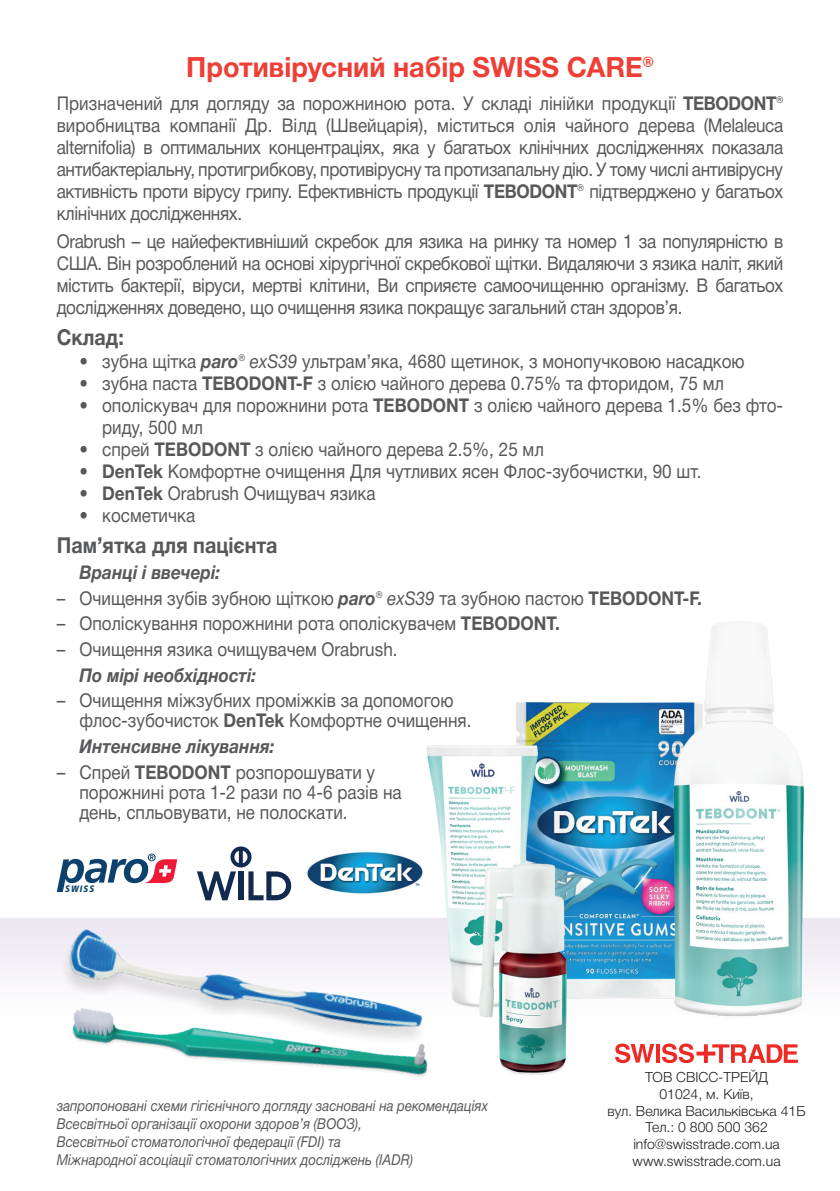
<style>
.page{position:relative;width:840px;height:1191px;background:#fff}
.page>*{position:absolute;margin:0;border:0;box-sizing:border-box;transform-origin:0 0}
.t1{font:700 28px "Helvetica Neue Cyr";color:#ee3e35}
.t2{font:700 22px "Helvetica Neue Cyr";color:#57585a;scale:.9 1}
.t3{font:19px/22px "Helvetica Neue Cyr";color:#57585a;scale:.9 1}
.t4{font:italic 700 19px "Helvetica Neue Cyr";color:#57585a;scale:.9 1}
.t5{font:italic 15px/18px "Helvetica Neue Cyr";color:#57585a;scale:.88 1}
.t6{font:300 14px/16.8px "Helvetica Neue Cyr";color:#231f20;text-align:center}
.t7{font:italic 900 9.4px "Frutiger LT Std";letter-spacing:.15em;color:#0c416e;scale:.82 1}
.s1{font-weight:700}
.s2{font-weight:700;font-style:italic}
.s3{font-style:italic}
</style>
<div class="page">
<img style="left:0;top:859px;width:798px;height:205px">
<svg style="left:57px;top:853px;width:120px;height:39px"></svg>
<img style="left:516px;top:702px;width:108px;height:301px">
<img style="left:345px;top:1028px;width:95px;height:49px">
<img style="left:420px;top:743px;width:141px;height:285px">
<img style="left:57px;top:926px;width:380px;height:142px">
<img style="left:476px;top:862px;width:103px;height:213px">
<img style="left:306px;top:850px;width:119px;height:47px">
<svg style="left:197px;top:846px;width:94px;height:54px"></svg>
<img style="left:624px;top:622px;width:215px;height:415px">
<svg style="left:614px;top:1043px;width:39px;height:20px"></svg>
<svg style="left:655px;top:1044px;width:4px;height:18px"></svg>
<svg style="left:661px;top:1043px;width:136px;height:20px"></svg>
<h1 class="t1" style="left:186px;top:51px;width:468px">Противірусний набір SWISS CARE®</h1>
<p class="t3" style="left:57px;top:93px;width:808px;text-align:justify">Призначений для догляду за порожниною рота. У складі лінійки продукції <span class="s1">TEBODONT</span>® виробництва компанії Др. Вілд (Швейцарія), міститься олія чайного дерева (Melaleuca alternifolia) в оптимальних концентраціях, яка у багатьох клінічних дослідженнях показала антибактеріальну, протигрибкову, противірусну та протизапальну дію. У тому числі антивірусну активність проти вірусу грипу. Ефективність продукції <span class="s1">TEBODONT</span>® підтверджено у багатьох клінічних дослідженнях.</p>
<p class="t3" style="left:57px;top:230px;width:808px;text-align:justify">Orabrush – це найефективніший скребок для язика на ринку та номер 1 за популярністю в США. Він розроблений на основі хірургічної скребкової щітки. Видаляючи з язика наліт, який містить бактерії, віруси, мертві клітини, Ви сприяєте самоочищенню організму. В багатьох дослідженнях доведено, що очищення язика покращує загальний стан здоров’я.</p>
<p class="t2" style="left:57px;top:325px;width:76px">Склад:</p>
<p class="t3" style="left:79px;top:350px;width:740px">• зубна щітка <span class="s2">paro</span>® <span class="s3">exS39</span> ультрам’яка, 4680 щетинок, з монопучковою насадкою</p>
<p class="t3" style="left:79px;top:372px;width:717px">• зубна паста <span class="s1">TEBODONT-F</span> з олією чайного дерева 0.75% та фторидом, 75 мл</p>
<p class="t3" style="left:102px;top:394px;width:757px;text-indent:-23px">• ополіскувач для порожнини рота <span class="s1">TEBODONT</span> з олією чайного дерева 1.5% без фто&shy;риду, 500 мл</p>
<p class="t3" style="left:79px;top:438px;width:517px">• спрей <span class="s1">TEBODONT</span> з олією чайного дерева 2.5%, 25 мл</p>
<p class="t3" style="left:79px;top:460px;width:692px">• <span class="s1">DenTek</span> Комфортне очищення Для чутливих ясен Флос-зубочистки, 90 шт.</p>
<p class="t3" style="left:79px;top:482px;width:330px">• <span class="s1">DenTek</span> Orabrush Очищувач язика</p>
<p class="t3" style="left:79px;top:504px;width:130px">• косметичка</p>
<p class="t2" style="left:57px;top:533px;width:247px">Пам’ятка для пацієнта</p>
<p class="t4" style="left:79px;top:562px;width:158px">Вранці і ввечері:</p>
<p class="t3" style="left:57px;top:587px;width:718px">– Очищення зубів зубною щіткою <span class="s2">paro</span>® <span class="s3">exS39</span> та зубною пастою <span class="s1">TEBODONT-F.</span></p>
<p class="t3" style="left:57px;top:613px;width:560px">– Ополіскування порожнини рота ополіскувачем <span class="s1">TEBODONT.</span></p>
<p class="t3" style="left:57px;top:638px;width:380px">– Очищення язика очищувачем Orabrush.</p>
<p class="t4" style="left:79px;top:664px;width:198px">По мірі необхідності:</p>
<p class="t3" style="left:79px;top:691px;width:437px;line-height:20px;text-indent:-23px">– Очищення міжзубних проміжків за допомогою флос-зубочисток <span class="s1">DenTek</span> Комфортне очищення.</p>
<p class="t4" style="left:79px;top:736px;width:218px">Интенсивне лікування:</p>
<p class="t3" style="left:79px;top:762px;width:359px;line-height:20px;text-indent:-23px">– Спрей <span class="s1">TEBODONT</span> розпорошувати у порожнині рота 1-2 рази по 4-6 разів на день, спльовувати, не полоскати.</p>
<p class="t7" style="left:65px;top:883px;width:37px">SWISS</p>
<p class="t5" style="left:57px;top:1096px;width:491px">запропоновані схеми гігієнічного догляду засновані на рекомендаціях Всесвітньої організації охорони здоров’я (ВООЗ),<br>Всесвітньої стоматологічної федерації (FDI) та<br>Міжнародної асоціації стоматологічних досліджень (IADR)</p>
<p class="t6" style="left:607px;top:1068px;width:200px">ТОВ СВІСС-ТРЕЙД<br>01024, м. Київ,<br>вул. Велика Васильківська 41Б<br>Тел.: 0 800 500 362 info@swisstrade.com.ua www.swisstrade.com.ua</p>
</div>
